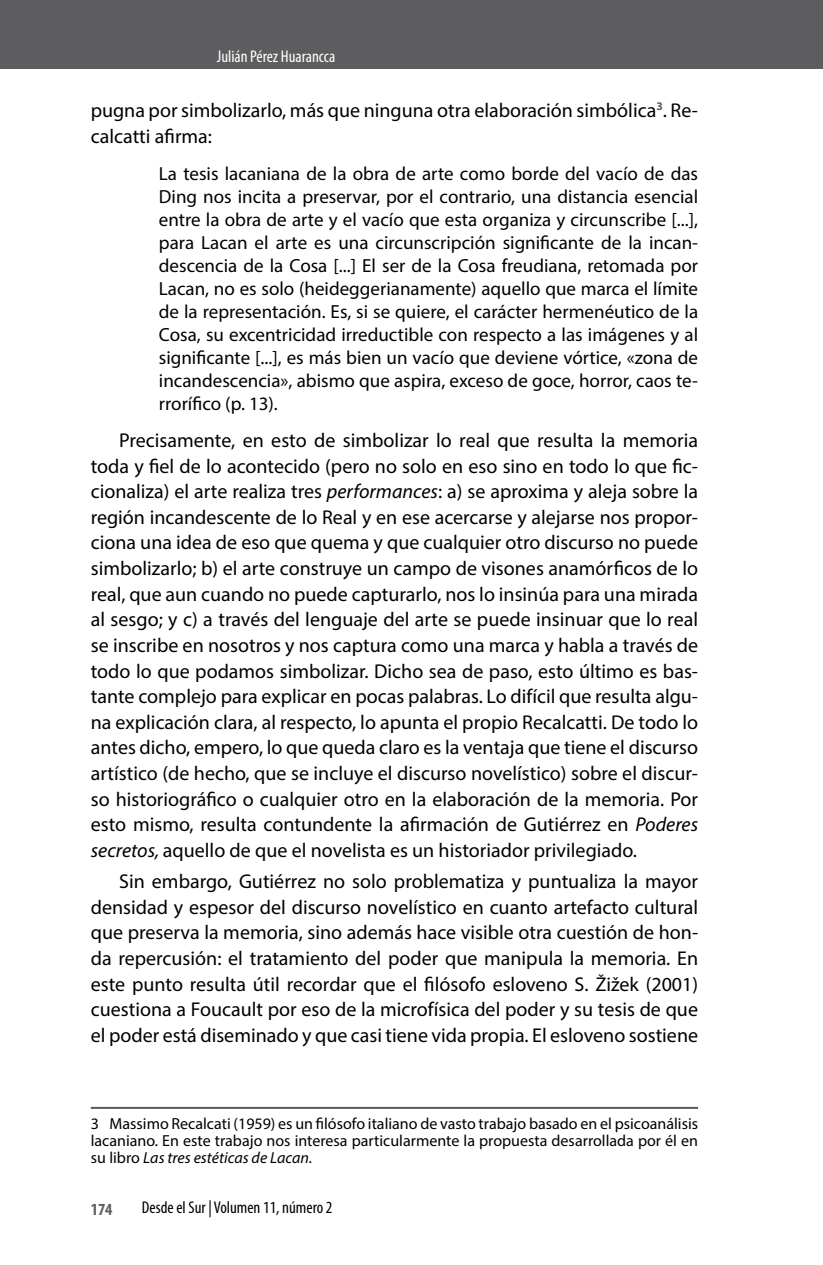
<style>
.page{position:relative;width:823px;height:1265px;background:#fff}
.page>*{position:absolute;margin:0;border:0;box-sizing:border-box;transform-origin:0 0}
.t1{font:20px/25.6px "Myriad Pro";color:#000;text-align:justify}
.t2{font:19px/23px "Myriad Pro";color:#000;text-align:justify}
.t3{font:condensed 17px "Myriad Pro";color:#000}
.t4{font:condensed 17px "Myriad Pro";color:#fff}
.t5{font:700 condensed 17px "Myriad Pro";color:#5d5d60}
.t6{font:16px/17px "Myriad Pro";color:#000;text-align:justify}
.s1{font-style:italic}
</style>
<div class="page">
<div style="left:0;top:0;width:822px;height:68px;background:#5d5d60"></div>
<hr style="left:91px;top:1106px;width:606px;height:2px;background:#58595b">
<p class="t4" style="left:217px;top:46px;width:120px">Julián Pérez Huarancca</p>
<p class="t1" style="left:91px;top:97px;width:608px">pugna por simbolizarlo, más que ninguna otra elaboración simbólica<sup>3</sup>. Re&shy;calcatti afirma:</p>
<p class="t2" style="left:159px;top:162px;width:540px">La tesis lacaniana de la obra de arte como borde del vacío de das Ding nos incita a preservar, por el contrario, una distancia esencial entre la obra de arte y el vacío que esta organiza y circunscribe [...], para Lacan el arte es una circunscripción significante de la incan&shy;descencia de la Cosa [...] El ser de la Cosa freudiana, retomada por Lacan, no es solo (heideggerianamente) aquello que marca el límite de la representación. Es, si se quiere, el carácter hermenéutico de la Cosa, su excentricidad irreductible con respecto a las imágenes y al significante [...], es más bien un vacío que deviene vórtice, «zona de incandescencia», abismo que aspira, exceso de goce, horror, caos te&shy;rrorífico (p. 13).</p>
<p class="t1" style="left:91px;top:427px;width:608px;text-indent:28px">Precisamente, en esto de simbolizar lo real que resulta la memoria toda y fiel de lo acontecido (pero no solo en eso sino en todo lo que fic&shy;cionaliza) el arte realiza tres <span class="s1">performances</span>: a) se aproxima y aleja sobre la región incandescente de lo Real y en ese acercarse y alejarse nos propor&shy;ciona una idea de eso que quema y que cualquier otro discurso no puede simbolizarlo; b) el arte construye un campo de visones anamórficos de lo real, que aun cuando no puede capturarlo, nos lo insinúa para una mirada al sesgo; y c) a través del lenguaje del arte se puede insinuar que lo real se inscribe en nosotros y nos captura como una marca y habla a través de todo lo que podamos simbolizar. Dicho sea de paso, esto último es bas&shy;tante complejo para explicar en pocas palabras. Lo difícil que resulta algu&shy;na explicación clara, al respecto, lo apunta el propio Recalcatti. De todo lo antes dicho, empero, lo que queda claro es la ventaja que tiene el discurso artístico (de hecho, que se incluye el discurso novelístico) sobre el discur&shy;so historiográfico o cualquier otro en la elaboración de la memoria. Por esto mismo, resulta contundente la afirmación de Gutiérrez en <span class="s1">Poderes secretos,</span> aquello de que el novelista es un historiador privilegiado.</p>
<p class="t1" style="left:91px;top:868px;width:608px;text-indent:28px">Sin embargo, Gutiérrez no solo problematiza y puntualiza la mayor densidad y espesor del discurso novelístico en cuanto artefacto cultural que preserva la memoria, sino además hace visible otra cuestión de hon&shy;da repercusión: el tratamiento del poder que manipula la memoria. En este punto resulta útil recordar que el filósofo esloveno S. Žižek (2001) cuestiona a Foucault por eso de la microfísica del poder y su tesis de que el poder está diseminado y que casi tiene vida propia. El esloveno sostiene</p>
<p class="t6" style="left:91px;top:1114px;width:608px">3 Massimo Recalcati (1959) es un filósofo italiano de vasto trabajo basado en el psicoanálisis lacaniano. En este trabajo nos interesa particularmente la propuesta desarrollada por él en su libro <span class="s1">Las tres estéticas de Lacan.</span></p>
<p class="t5" style="left:91px;top:1198px;width:23px">174</p>
<p class="t3" style="left:142px;top:1196px;width:192px">Desde el Sur | Volumen 11, número 2</p>
</div>
